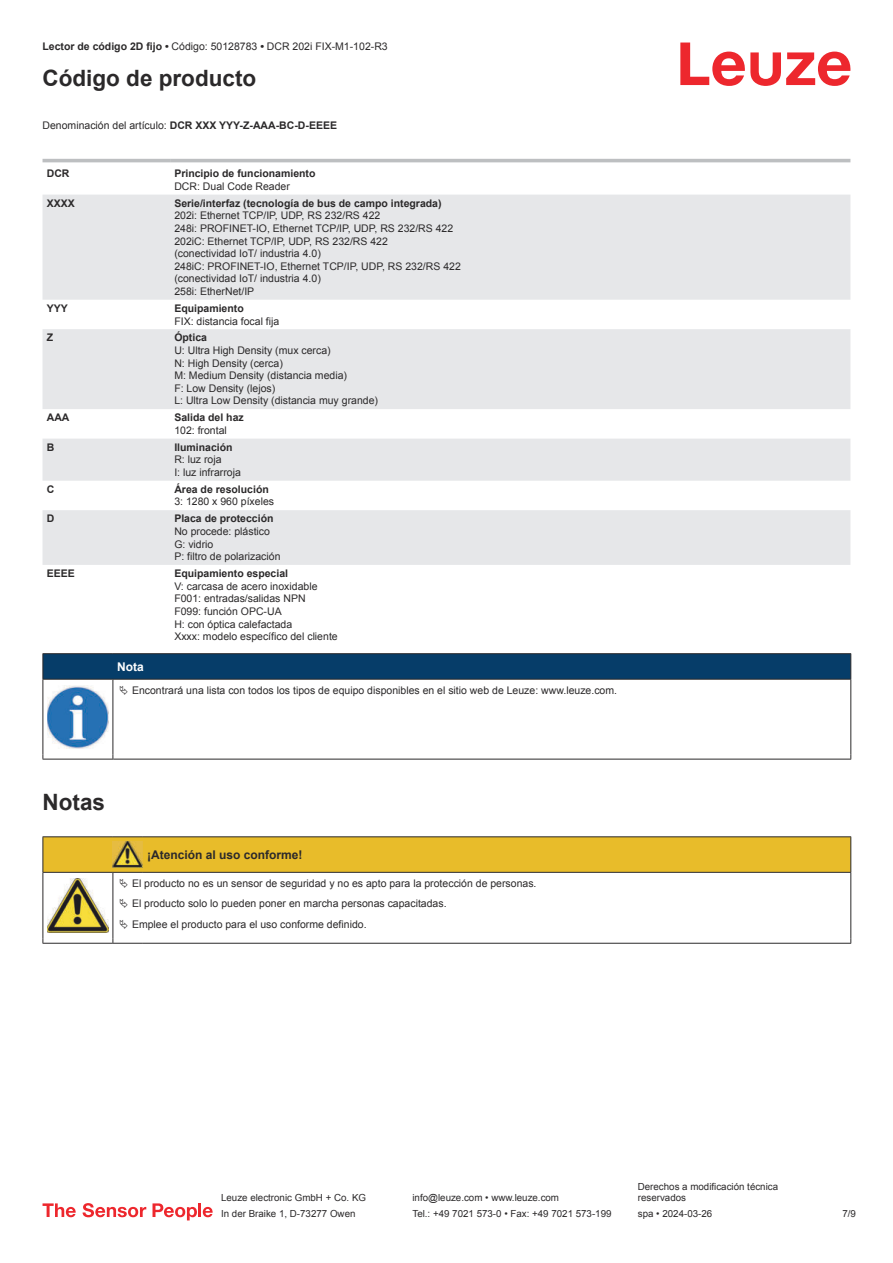
<style>
.page{position:relative;width:893px;height:1263px;background:#fff}
.page>*{position:absolute;margin:0;border:0;box-sizing:border-box;transform-origin:0 0}
.t1{font:700 22.5px "Arial";color:#2b292a}
.t2{font:700 12px "Arial";color:#2b292a}
.t3{font:700 12px "Arial";color:#fff}
.t4{font:10.5px/12.6px "Arial";color:#2b292a}
.t5{font:700 10.5px "Arial";color:#2b292a}
.t6{font:9.75px/11.7px "Arial";color:#2b292a}
.s1{font-weight:700}
.s2{font-weight:400}
</style>
<div class="page">
<svg style="left:680px;top:43px;width:170px;height:43px"></svg>
<svg style="left:43px;top:158px;width:807px;height:37px"></svg>
<svg style="left:43px;top:195px;width:807px;height:370px;fill:#e6e7e9"></svg>
<hr style="left:43px;top:159px;width:127px;height:3px;background:#bdbfc1">
<hr style="left:170px;top:159px;width:680px;height:3px;background:#bdbfc1">
<svg style="left:43px;top:1203px;width:33px;height:14px"></svg>
<svg style="left:83px;top:1203px;width:63px;height:14px"></svg>
<svg style="left:153px;top:1203px;width:44px;height:17px"></svg>
<hr style="left:198px;top:1203px;width:3px;height:14px;background:#ed272d">
<svg style="left:203px;top:1207px;width:10px;height:10px"></svg>
<svg style="left:44px;top:680px;width:806px;height:79px"></svg>
<hr style="left:43px;top:653px;width:70px;height:1px;background:#2b292a">
<hr style="left:43px;top:679px;width:70px;height:1px;background:#2b292a">
<hr style="left:113px;top:653px;width:738px;height:1px;background:#2b292a">
<svg style="left:43px;top:654px;width:808px;height:25px;background:#063c67"></svg>
<hr style="left:113px;top:679px;width:738px;height:1px;background:#2b292a">
<hr style="left:43px;top:680px;width:1px;height:75px;background:#2b292a">
<hr style="left:113px;top:680px;width:1px;height:75px;background:#2b292a">
<hr style="left:850px;top:680px;width:1px;height:75px;background:#2b292a">
<hr style="left:43px;top:759px;width:70px;height:1px;background:#2b292a">
<hr style="left:113px;top:759px;width:738px;height:1px;background:#2b292a">
<img style="left:47px;top:686px;width:61px;height:62px">
<div style="left:115px;top:680px;width:734px;height:20px;background:#fff"></div>
<hr style="left:43px;top:836px;width:70px;height:1px;background:#2b292a">
<hr style="left:113px;top:836px;width:30px;height:1px;background:#2b292a">
<hr style="left:143px;top:836px;width:708px;height:1px;background:#2b292a">
<hr style="left:43px;top:943px;width:70px;height:1px;background:#2b292a">
<hr style="left:113px;top:943px;width:30px;height:1px;background:#2b292a">
<hr style="left:143px;top:943px;width:708px;height:1px;background:#2b292a">
<svg style="left:43px;top:837px;width:808px;height:106px"></svg>
<p class="t4" style="left:43px;top:41px;width:347px"><span class="s1">Lector de código 2D fijo •</span> Código: 50128783 <span class="s1">•</span> DCR 202i FIX-M1-102-R3</p>
<h1 class="t1" style="left:43px;top:70px;width:215px">Código de producto</h1>
<p class="t5" style="left:43px;top:121px;width:296px"><span class="s2">Denominación del artículo:</span> DCR XXX YYY-Z-AAA-BC-D-EEEE</p>
<p class="t5" style="left:47px;top:170px;width:24px">DCR</p>
<p class="t5" style="left:174px;top:170px;width:143px">Principio de funcionamiento</p>
<p class="t4" style="left:174px;top:181px;width:117px">DCR: Dual Code Reader</p>
<p class="t5" style="left:47px;top:199px;width:30px">XXXX</p>
<p class="t5" style="left:174px;top:199px;width:269px">Serie/interfaz (tecnología de bus de campo integrada)</p>
<p class="t4" style="left:174px;top:210px;width:288px">202i: Ethernet TCP/IP, UDP, RS 232/RS 422<br>248i: PROFINET-IO, Ethernet TCP/IP, UDP, RS 232/RS 422<br>202iC: Ethernet TCP/IP, UDP, RS 232/RS 422<br>(conectividad IoT/ industria 4.0)<br>248iC: PROFINET-IO, Ethernet TCP/IP, UDP, RS 232/RS 422 (conectividad IoT/ industria 4.0)<br>258i: EtherNet/IP</p>
<p class="t5" style="left:47px;top:304px;width:23px">YYY</p>
<p class="t5" style="left:174px;top:304px;width:71px">Equipamiento</p>
<p class="t4" style="left:174px;top:315px;width:107px">FIX: distancia focal fija</p>
<p class="t5" style="left:47px;top:334px;width:8px">Z</p>
<p class="t5" style="left:174px;top:334px;width:34px">Óptica</p>
<p class="t4" style="left:174px;top:345px;width:205px">U: Ultra High Density (mux cerca)<br>N: High Density (cerca)<br>M: Medium Density (distancia media)<br>F: Low Density (lejos)<br>L: Ultra Low Density (distancia muy grande)</p>
<p class="t5" style="left:47px;top:414px;width:24px">AAA</p>
<p class="t5" style="left:174px;top:414px;width:71px">Salida del haz</p>
<p class="t4" style="left:174px;top:425px;width:54px">102: frontal</p>
<p class="t5" style="left:47px;top:443px;width:9px">B</p>
<p class="t5" style="left:174px;top:443px;width:60px">Iluminación</p>
<p class="t4" style="left:174px;top:454px;width:68px">R: luz roja<br>I: luz infrarroja</p>
<p class="t5" style="left:47px;top:485px;width:9px">C</p>
<p class="t5" style="left:174px;top:485px;width:96px">Área de resolución</p>
<p class="t4" style="left:174px;top:496px;width:101px">3: 1280 x 960 píxeles</p>
<p class="t5" style="left:47px;top:515px;width:9px">D</p>
<p class="t5" style="left:174px;top:515px;width:101px">Placa de protección</p>
<p class="t4" style="left:174px;top:526px;width:108px">No procede: plástico<br>G: vidrio<br>P: filtro de polarización</p>
<p class="t5" style="left:47px;top:569px;width:30px">EEEE</p>
<p class="t5" style="left:174px;top:569px;width:115px">Equipamiento especial</p>
<p class="t4" style="left:174px;top:581px;width:165px">V: carcasa de acero inoxidable<br>F001: entradas/salidas NPN<br>F099: función OPC-UA<br>H: con óptica calefactada<br>Xxxx: modelo específico del cliente</p>
<p class="t3" style="left:117px;top:662px;width:28px">Nota</p>
<p class="t4" style="left:132px;top:685px;width:487px">Encontrará una lista con todos los tipos de equipo disponibles en el sitio web de Leuze: www.leuze.com.</p>
<h1 class="t1" style="left:43px;top:794px;width:64px">Notas</h1>
<p class="t2" style="left:147px;top:850px;width:157px">¡Atención al uso conforme!</p>
<p class="t4" style="left:132px;top:874px;width:406px;line-height:20.2px">El producto no es un sensor de seguridad y no es apto para la protección de personas.<br>El producto solo lo pueden poner en marcha personas capacitadas.<br>Emplee el producto para el uso conforme definido.</p>
<p class="t6" style="left:221px;top:1193px;width:146px">Leuze electronic GmbH + Co. KG</p>
<p class="t6" style="left:412px;top:1193px;width:148px">info@leuze.com • www.leuze.com</p>
<p class="t6" style="left:638px;top:1181px;width:142px">Derechos a modificación técnica reservados</p>
<p class="t6" style="left:221px;top:1209px;width:136px">In der Braike 1, D-73277 Owen</p>
<p class="t6" style="left:412px;top:1209px;width:201px">Tel.: +49 7021 573-0 • Fax: +49 7021 573-199</p>
<p class="t6" style="left:638px;top:1209px;width:76px">spa • 2024-03-26</p>
<p class="t6" style="left:842px;top:1209px;width:15px">7 /9</p>
</div>
